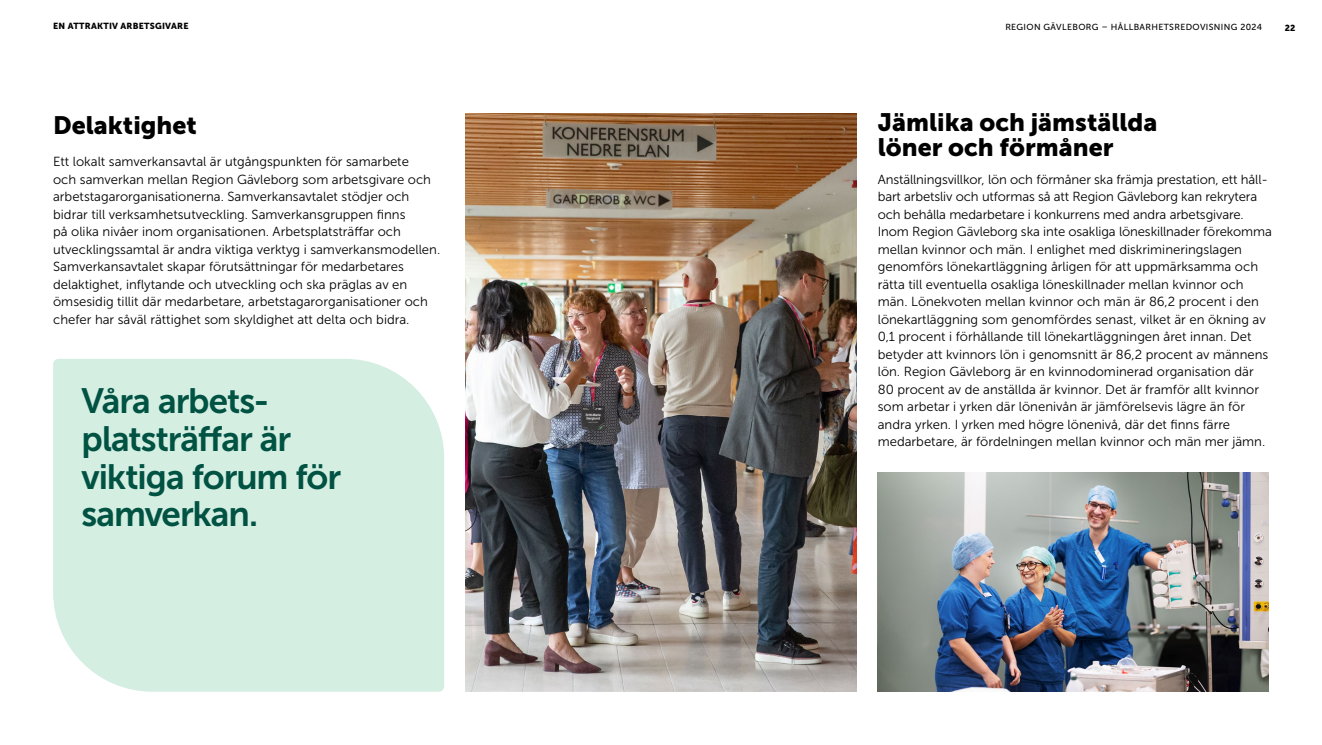
<style>
.page{position:relative;width:1322px;height:745px;background:#fff}
.page>*{position:absolute;margin:0;border:0;box-sizing:border-box;transform-origin:0 0}
.Citat_700_28{font:35px/37.5px "Museo Sans 700";letter-spacing:-.03em;color:#005242}
.H2_900_20{font:25px/25px "Museo Sans 900";color:#000}
.P_RG_bröd_Museo_första{font:13.12px/17.5px "Museo Sans 300";color:#000}
.t1{font:8.75px "Museo Sans 500";letter-spacing:.04em;color:#000}
.t2{font:8.75px "Museo Sans 900";letter-spacing:.025em;color:#000}
</style>
<div class="page">
<img style="left:465px;top:113px;width:391px;height:577px">
<div style="left:53px;top:359px;width:391px;height:332px;background:#d4eee2"></div>
<img style="left:878px;top:472px;width:391px;height:219px">
<p class="t2" style="left:53px;top:21px;width:22px">En att</p>
<p class="t2" style="left:85px;top:21px;width:104px">raktiv arbetsgivare</p>
<h2 class="H2_900_20" style="left:53px;top:113px;width:145px">Delaktighet</h2>
<p class="P_RG_bröd_Museo_första" style="left:53px;top:153px;width:388px">Ett lokalt samverkansavtal är utgångspunkten för samarbete<br>och samverkan mellan Region Gävleborg som arbetsgivare och arbetstagarorganisationerna. Samverkansavtalet stödjer och bidrar till verksamhetsutveckling. Samverkansgruppen finns<br>på olika nivåer inom organisationen. Arbetsplatsträffar och utvecklingssamtal är andra viktiga verktyg i samverkansmodellen.<br>Samverkansavtalet skapar förutsättningar för medarbetares delaktighet, inflytande och utveckling och ska präglas av en ömsesidig tillit där medarbetare, arbetstagarorganisationer och chefer har såväl rättighet som skyldighet att delta och bidra.</p>
<p class="Citat_700_28" style="left:81px;top:382px;width:261px">Våra arbets&shy;platsträffar är viktiga forum för samverkan.</p>
<p class="t1" style="left:1005px;top:22px;width:258px">REGION GÄVLEBORG – HÅLLBARHETSREDOVISNING 2024</p>
<p class="t2" style="left:1284px;top:23px;width:12px">22</p>
<h2 class="H2_900_20" style="left:878px;top:110px;width:281px">Jämlika och jämställda löner och förmåner</h2>
<p class="P_RG_bröd_Museo_första" style="left:878px;top:170px;width:396px">Anställningsvillkor, lön och förmåner ska främja prestation, ett håll&shy;bart arbetsliv och utformas så att Region Gävleborg kan rekrytera och behålla medarbetare i konkurrens med andra arbetsgivare.<br>Inom Region Gävleborg ska inte osakliga löneskillnader förekomma mellan kvinnor och män. I enlighet med diskrimineringslagen genomförs lönekartläggning årligen för att uppmärksamma och rätta till eventuella osakliga löneskillnader mellan kvinnor och män. Lönekvoten mellan kvinnor och män är 86,2 procent i den lönekartläggning som genomfördes senast, vilket är en ökning av 0,1 procent i förhållande till lönekartläggningen året innan. Det betyder att kvinnors lön i genomsnitt är 86,2 procent av männens lön. Region Gävleborg är en kvinnodominerad organisation där 80 procent av de anställda är kvinnor. Det är framför allt kvinnor som arbetar i yrken där lönenivån är jämförelsevis lägre än för andra yrken. I yrken med högre lönenivå, där det finns färre medarbetare, är fördelningen mellan kvinnor och män mer jämn.</p>
</div>
